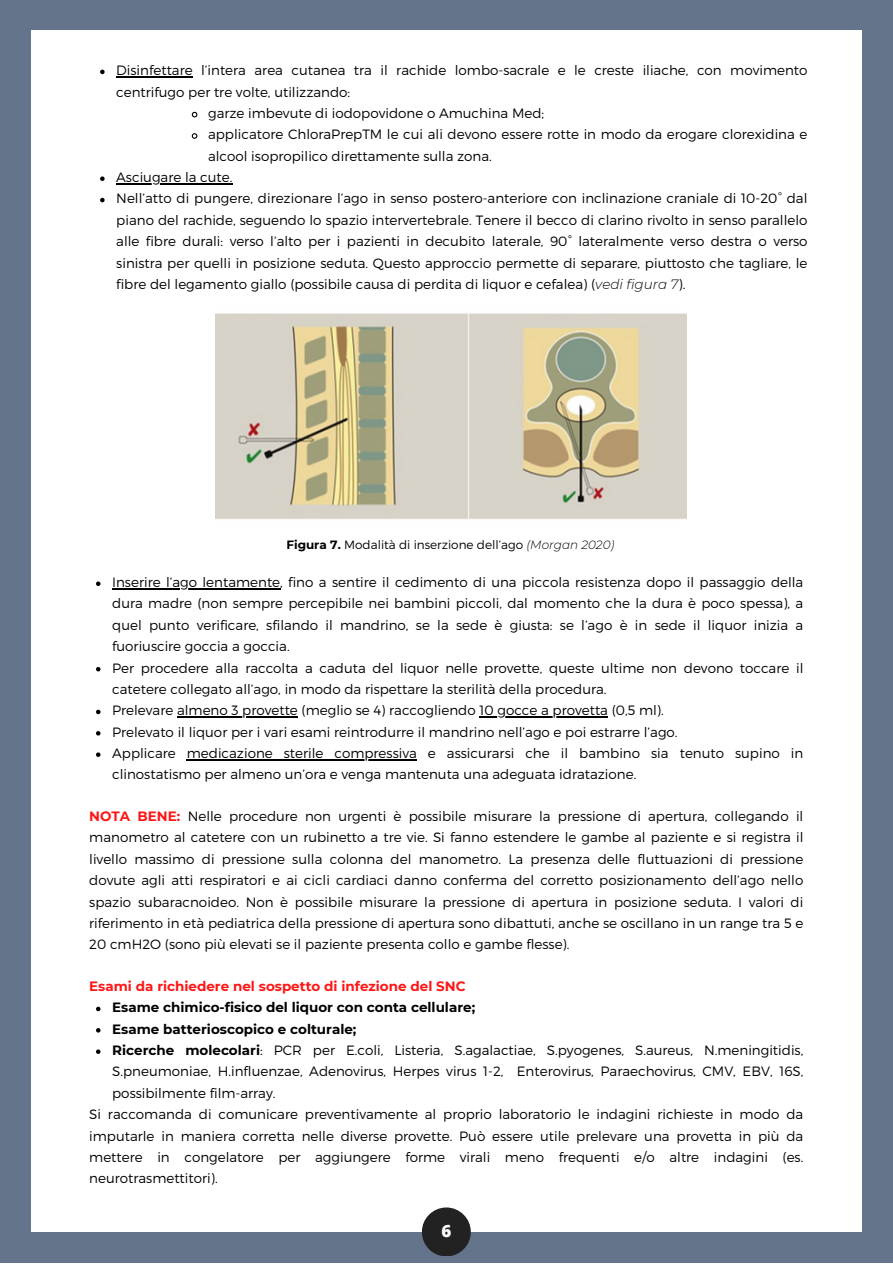
<style>
.page{position:relative;width:893px;height:1264px;background:#fff}
.page>*{position:absolute;margin:0;border:0;box-sizing:border-box;transform-origin:0 0}
.t1{font:800 16.95px "Open Sans";color:#fbfcfb}
.t2{font:300 13.5px/21.3px "Montserrat";color:#000;text-align:justify}
.t3{font:700 13.5px "Montserrat";color:#000}
.t4{font:700 13.5px "Montserrat";color:#ff1616}
.t5{font:300 12px "Montserrat";color:#000}
.s1{font-style:italic}
.s2{font-weight:700}
.s3{font-weight:700;color:#ff1616}
</style>
<div class="page">
<div style="left:0;top:0;width:892px;height:1262px;background:#64758b"></div>
<div style="left:31px;top:30px;width:830px;height:1201px;background:#fff"></div>
<div style="left:422px;top:1207px;width:49px;height:49px;background:#222;border-radius:50%"></div>
<img style="left:215px;top:313px;width:471px;height:206px">
<svg style="left:100px;top:70px;width:5px;height:4px"></svg>
<hr style="left:116px;top:76px;width:77px;height:1px;background:#000">
<svg style="left:191px;top:111px;width:7px;height:7px"></svg>
<svg style="left:191px;top:133px;width:7px;height:6px"></svg>
<svg style="left:100px;top:176px;width:5px;height:5px"></svg>
<hr style="left:116px;top:183px;width:116px;height:1px;background:#000">
<svg style="left:100px;top:198px;width:5px;height:4px"></svg>
<svg style="left:96px;top:581px;width:4px;height:5px"></svg>
<hr style="left:112px;top:588px;width:168px;height:1px;background:#000">
<svg style="left:96px;top:667px;width:4px;height:4px"></svg>
<svg style="left:96px;top:709px;width:4px;height:5px"></svg>
<hr style="left:177px;top:716px;width:121px;height:1px;background:#000">
<hr style="left:479px;top:716px;width:129px;height:1px;background:#000">
<svg style="left:96px;top:731px;width:4px;height:4px"></svg>
<svg style="left:96px;top:752px;width:4px;height:5px"></svg>
<hr style="left:187px;top:759px;width:230px;height:1px;background:#000">
<svg style="left:96px;top:1006px;width:4px;height:5px"></svg>
<svg style="left:96px;top:1028px;width:4px;height:4px"></svg>
<svg style="left:96px;top:1049px;width:4px;height:4px"></svg>
<p class="t2" style="left:116px;top:59px;width:692px">Disinfettare l’intera area cutanea tra il rachide lombo-sacrale e le creste iliache, con movimento centrifugo per tre volte, utilizzando:</p>
<p class="t2" style="left:208px;top:102px;width:337px">garze imbevute di iodopovidone o Amuchina Med;</p>
<p class="t2" style="left:208px;top:123px;width:601px">applicatore ChloraPrepTM le cui ali devono essere rotte in modo da erogare clorexidina e alcool isopropilico direttamente sulla zona.</p>
<p class="t2" style="left:116px;top:166px;width:118px">Asciugare la cute.</p>
<p class="t2" style="left:116px;top:187px;width:692px">Nell’atto di pungere, direzionare l’ago in senso postero-anteriore con inclinazione craniale di 10-20° dal piano del rachide, seguendo lo spazio intervertebrale. Tenere il becco di clarino rivolto in senso parallelo alle fibre durali: verso l’alto per i pazienti in decubito laterale, 90° lateralmente verso destra o verso sinistra per quelli in posizione seduta. Questo approccio permette di separare, piuttosto che tagliare, le fibre del legamento giallo (possibile causa di perdita di liquor e cefalea) (<span class="s1">vedi figura 7</span>).</p>
<p class="t5" style="left:286px;top:536px;width:329px"><span class="s2">Figura 7.</span> Modalità di inserzione dell’ago <span class="s1">(Morgan 2020)</span></p>
<p class="t2" style="left:112px;top:571px;width:692px">Inserire l’ago lentamente, fino a sentire il cedimento di una piccola resistenza dopo il passaggio della dura madre (non sempre percepibile nei bambini piccoli, dal momento che la dura è poco spessa), a quel punto verificare, sfilando il mandrino, se la sede è giusta: se l’ago è in sede il liquor inizia a fuoriuscire goccia a goccia.</p>
<p class="t2" style="left:112px;top:656px;width:692px">Per procedere alla raccolta a caduta del liquor nelle provette, queste ultime non devono toccare il catetere collegato all’ago, in modo da rispettare la sterilità della procedura.</p>
<p class="t2" style="left:112px;top:699px;width:553px">Prelevare almeno 3 provette (meglio se 4) raccogliendo 10 gocce a provetta (0,5 ml).</p>
<p class="t2" style="left:112px;top:720px;width:567px">Prelevato il liquor per i vari esami reintrodurre il mandrino nell’ago e poi estrarre l’ago.</p>
<p class="t2" style="left:112px;top:742px;width:692px">Applicare medicazione sterile compressiva e assicurarsi che il bambino sia tenuto supino in clinostatismo per almeno un’ora e venga mantenuta una adeguata idratazione.</p>
<p class="t2" style="left:89px;top:805px;width:715px"><span class="s3">NOTA BENE:</span> Nelle procedure non urgenti è possibile misurare la pressione di apertura, collegando il manometro al catetere con un rubinetto a tre vie. Si fanno estendere le gambe al paziente e si registra il livello massimo di pressione sulla colonna del manometro. La presenza delle fluttuazioni di pressione dovute agli atti respiratori e ai cicli cardiaci danno conferma del corretto posizionamento dell’ago nello spazio subaracnoideo. Non è possibile misurare la pressione di apertura in posizione seduta. I valori di riferimento in età pediatrica della pressione di apertura sono dibattuti, anche se oscillano in un range tra 5 e 20 cmH2O (sono più elevati se il paziente presenta collo e gambe flesse).</p>
<p class="t4" style="left:89px;top:977px;width:378px">Esami da richiedere nel sospetto di infezione del SNC</p>
<p class="t3" style="left:112px;top:999px;width:364px">Esame chimico-fisico del liquor con conta cellulare;</p>
<p class="t3" style="left:112px;top:1020px;width:246px">Esame batterioscopico e colturale;</p>
<p class="t2" style="left:112px;top:1038px;width:692px"><span class="s2">Ricerche molecolari</span>: PCR per E.coli, Listeria, S.agalactiae, S.pyogenes, S.aureus, N.meningitidis, S.pneumoniae, H.influenzae, Adenovirus, Herpes virus 1-2, Enterovirus, Paraechovirus, CMV, EBV, 16S, possibilmente film-array.</p>
<p class="t2" style="left:89px;top:1102px;width:715px">Si raccomanda di comunicare preventivamente al proprio laboratorio le indagini richieste in modo da imputarle in maniera corretta nelle diverse provette. Può essere utile prelevare una provetta in più da mettere in congelatore per aggiungere forme virali meno frequenti e/o altre indagini (es. neurotrasmettitori).</p>
<p class="t1" style="left:441px;top:1219px;width:11px">6</p>
</div>
